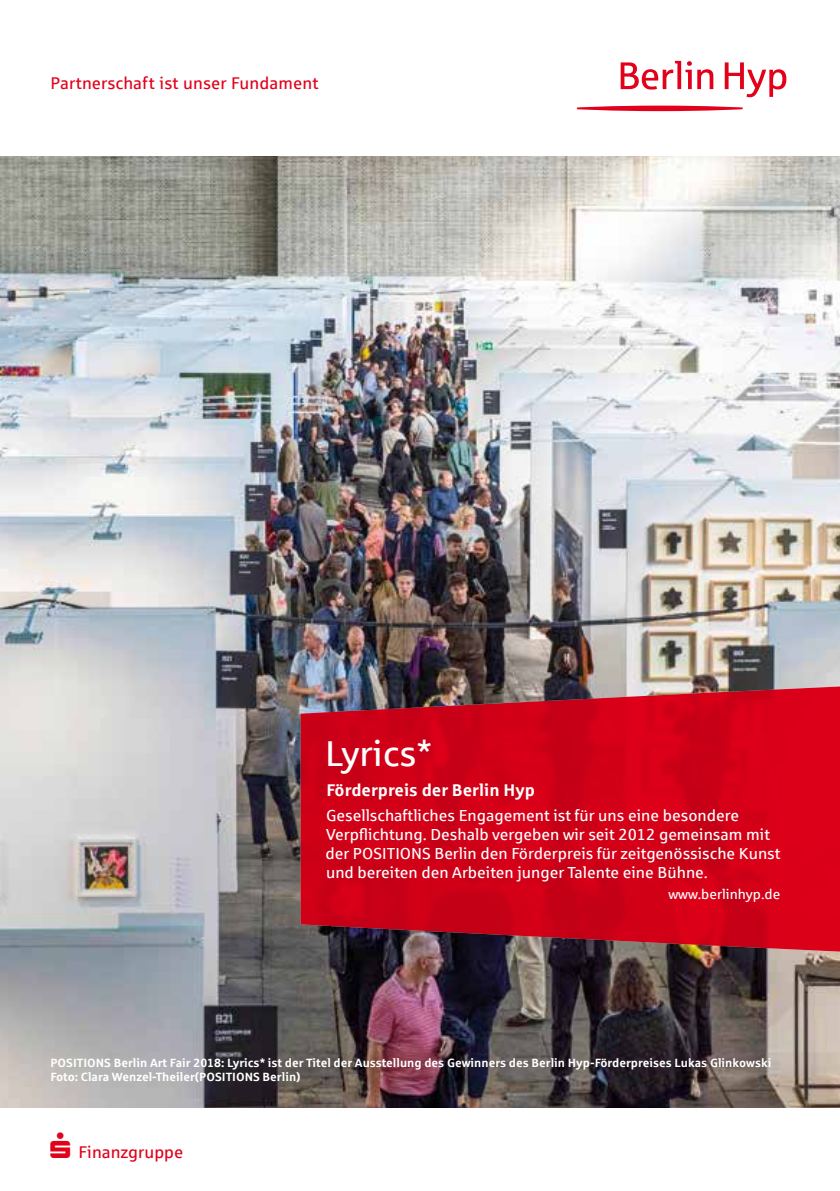
<style>
.page{position:relative;width:840px;height:1191px;background:#fff}
.page>*{position:absolute;margin:0;border:0;box-sizing:border-box;transform-origin:0 0}
.t1{font:36px "Sparkasse Rg";color:#fff}
.t2{font:17px "Sparkasse Rg";color:#e2001a}
.t3{font:700 17px "Sparkasse Rg";color:#fff}
.t4{font:16px/19.2px "Sparkasse Rg";color:#fff}
.t5{font:14px "Sparkasse Rg";color:#fff}
.t6{font:700 12px/14.4px "Sparkasse Rg";color:#fff}
</style>
<div class="page">
<img style="left:0;top:156px;width:839px;height:951px">
<svg style="left:300px;top:664px;width:539px;height:309px;background:#b71527"></svg>
<svg style="left:620px;top:61px;width:166px;height:36px"></svg>
<svg style="left:576px;top:106px;width:166px;height:5px"></svg>
<p class="t2" style="left:50px;top:73px;width:269px">Partnerschaft ist unser Fundament</p>
<h1 class="t1" style="left:325px;top:731px;width:108px">Lyrics*</h1>
<p class="t3" style="left:326px;top:779px;width:210px">Förderpreis der Berlin Hyp</p>
<p class="t4" style="left:325px;top:805px;width:456px">Gesellschaftliches Engagement ist für uns eine besondere -Verpflichtung. Deshalb vergeben wir seit 2012 gemeinsam mit der POSITIONS Berlin den Förderpreis für zeitgenössische Kunst und bereiten den Arbeiten junger Talente eine Bühne.</p>
<p class="t5" style="left:668px;top:885px;width:113px">www.berlinhyp.de</p>
<p class="t6" style="left:50px;top:1055px;width:722px">POSITIONS Berlin Art Fair 2018: Lyrics* ist der Titel der Ausstellung des Gewinners des Berlin Hyp-Förderpreises Lukas Glinkowski<br>Foto: Clara Wenzel-Theiler(POSITIONS Berlin)</p>
<p class="t2" style="left:79px;top:1141px;width:106px">Finanzgruppe</p>
</div>
